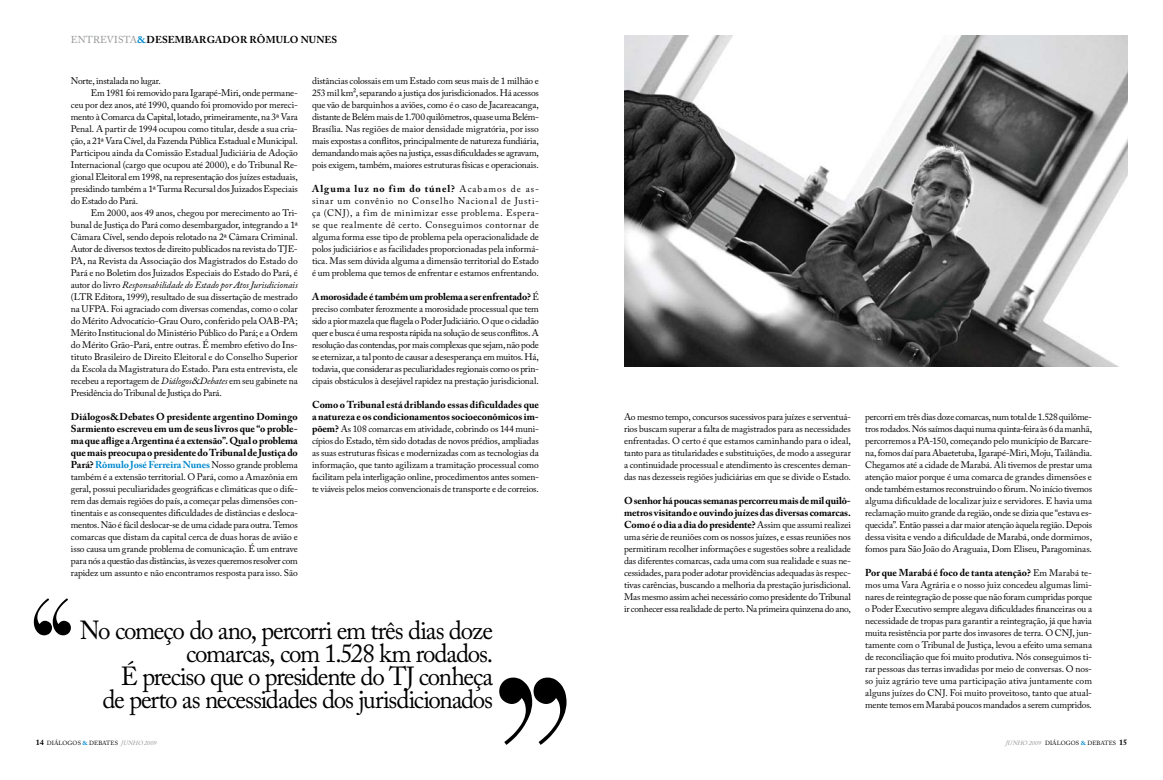
<style>
.page{position:relative;width:1163px;height:780px;background:#fff}
.page>*{position:absolute;margin:0;border:0;box-sizing:border-box;transform-origin:0 0}
.t1{font:26px/23px "Adobe Caslon Pro";letter-spacing:-.05em;color:#000;text-align:right;scale:.96 1}
.t2{font:700 10px/12px "Adobe Caslon Pro";letter-spacing:-.005em;color:#000;text-align:justify}
.t3{font:700 10px "Adobe Caslon Pro";letter-spacing:.015em;color:#000}
.t4{font:700 10px "Adobe Caslon Pro";letter-spacing:.095em;color:#000}
.t5{font:9.5px/12px "Adobe Caslon Pro";letter-spacing:-.015em;color:#000;text-align:justify}
.t6{font:9.5px "Adobe Caslon Pro";letter-spacing:.005em;color:#000}
.t7{font:italic 9.5px "Adobe Caslon Pro";letter-spacing:-.005em;color:#000}
.t8{font:6px "Adobe Caslon Pro";letter-spacing:.015em;color:#000}
.s1{font-weight:400;color:#939598}
.s2{color:#0089cf}
.s3{font-style:normal}
.s4{font-style:italic}
.s5{font-weight:400;font-size:9.5px}
.s6{font-weight:700;font-size:10px}
.s7{font-weight:700;font-size:8px}
.s8{font-weight:700;color:#0089cf}
.s9{font-style:italic;color:#939598}
</style>
<div class="page">
<svg style="left:499px;top:677px;width:67px;height:67px"></svg>
<svg style="left:34px;top:598px;width:37px;height:37px"></svg>
<img style="left:624px;top:36px;width:502px;height:331px">
<p class="t3" style="left:71px;top:34px;width:268px"><span class="s1">Entrevista</span><span class="s2">&amp;</span>DESEMBARGADOR RÔMULO NUNES</p>
<p class="t5" style="left:71px;top:75px;width:92px">Norte, instalada no lugar.</p>
<p class="t5" style="left:91px;top:87px;width:208px">Em 1981 foi removido para Igarapé-Miri, onde permane-</p>
<p class="t5" style="left:71px;top:99px;width:228px">ceu por dez anos, até 1990, quando foi promovido por mereci-</p>
<p class="t5" style="left:71px;top:111px;width:228px">mento à Comarca da Capital, lotado, primeiramente, na 3ª Vara</p>
<p class="t5" style="left:71px;top:123px;width:228px">Penal. A partir de 1994 ocupou como titular, desde a sua cria-</p>
<p class="t5" style="left:71px;top:135px;width:228px">ção, a 21ª Vara Cível, da Fazenda Pública Estadual e Municipal.</p>
<p class="t5" style="left:71px;top:147px;width:228px">Participou ainda da Comissão Estadual Judiciária de Adoção</p>
<p class="t6" style="left:71px;top:159px;width:228px">Internacional (cargo que ocupou até 2000), e do Tribunal Re-</p>
<p class="t5" style="left:71px;top:171px;width:228px">gional Eleitoral em 1998, na representação dos juízes estaduais,</p>
<p class="t5" style="left:71px;top:183px;width:228px">presidindo também a 1ª Turma Recursal dos Juizados Especiais</p>
<p class="t5" style="left:71px;top:195px;width:69px">do Estado do Pará.</p>
<p class="t6" style="left:91px;top:207px;width:208px">Em 2000, aos 49 anos, chegou por merecimento ao Tri-</p>
<p class="t5" style="left:71px;top:219px;width:228px">bunal de Justiça do Pará como desembargador, integrando a 1ª</p>
<p class="t5" style="left:71px;top:231px;width:228px">Câmara Cível, sendo depois relotado na 2ª Câmara Criminal.</p>
<p class="t5" style="left:71px;top:243px;width:228px">Autor de diversos textos de direito publicados na revista do TJE-</p>
<p class="t5" style="left:71px;top:255px;width:228px">PA, na Revista da Associação dos Magistrados do Estado do</p>
<p class="t5" style="left:71px;top:267px;width:228px">Pará e no Boletim dos Juizados Especiais do Estado do Pará, é</p>
<p class="t7" style="left:71px;top:279px;width:228px"><span class="s3">autor do livro</span> Responsabilidade do Estado por Atos Jurisdicionais</p>
<p class="t5" style="left:71px;top:291px;width:11px">(LTR</p>
<p class="t5" style="left:71px;top:291px;width:228px;text-indent:23px">Editora, 1999), resultado de sua dissertação de mestrado na UFPA. Foi agraciado com diversas comendas, como o colar do Mérito Advocatício-Grau Ouro, conferido pela OAB</p>
<p class="t5" style="left:71px;top:315px;width:228px;text-indent:209px">-PA; Mérito Institucional do Ministério Público do Pará; e a Ordem do Mérito Grão-Pará, entre outras. É membro efetivo do Ins&shy;tituto Brasileiro de Direito Eleitoral e do Conselho Superior da Escola da Magistratura do Estado. Para esta entrevista, ele recebeu a reportagem de <span class="s4">Diálogos</span><span class="s4">&amp;</span><span class="s4">Debates</span> em seu gabinete na Presidência do Tribunal de Justiça do Pará.</p>
<p class="t2" style="left:71px;top:411px;width:228px">Diálogos&amp;Debates O presidente argentino Domingo Sarmiento escreveu em um de seus livros que “o proble&shy;ma que aflige a Argentina é a extensão”. Qual o problema que mais preocupa o presidente do Tribunal de Justiça do Pará? <span class="s2">Rômulo José Ferreira Nunes</span> <span class="s5">Nosso grande problema</span></p>
<p class="t5" style="left:71px;top:471px;width:228px">também é a extensão territorial. O Pará, como a Amazônia em geral, possui peculiaridades geográficas e climáticas que o dife&shy;rem das demais regiões do país, a começar pelas dimensões con&shy;tinentais e as consequentes dificuldades de distâncias e desloca&shy;mentos. Não é fácil deslocar-se de uma cidade para outra. Temos comarcas que distam da capital cerca de duas horas de avião e isso causa um grande problema de comunicação. É um entrave para nós a questão das distâncias, às vezes queremos resolver com rapidez um assunto e não encontramos resposta para isso. São</p>
<p class="t5" style="left:312px;top:75px;width:228px">distâncias colossais em um Estado com seus mais de 1 milhão e 253 mil km², separando a justiça dos jurisdicionados. Há acessos que vão de barquinhos a aviões, como é o caso de Jacareacanga, distante de Belém mais de 1.700 quilômetros, quase uma Belém-Brasília. Nas regiões de maior densidade migratória, por isso mais expostas a conflitos, principalmente de natureza fundiária, demandando mais ações na justiça, essas dificuldades se agravam, pois exigem, também, maiores estruturas físicas e operacionais.</p>
<p class="t4" style="left:312px;top:183px;width:228px">Alguma luz no fim do túnel? <span class="s5">Acabamos de as-</span></p>
<p class="t5" style="left:312px;top:195px;width:228px">sinar um convênio no Conselho Nacional de Justi&shy;ça (CNJ), a fim de minimizar esse problema. Espera&shy;se que realmente dê certo. Conseguimos contornar de alguma forma esse tipo de problema pela operacionalidade de polos judiciários e as facilidades proporcionadas pela informá&shy;tica. Mas sem dúvida alguma a dimensão territorial do Estado é um problema que temos de enfrentar e estamos enfrentando.</p>
<p class="t2" style="left:312px;top:291px;width:228px">A morosidade é também um problema a ser enfrentado? <span class="s5">É</span></p>
<p class="t5" style="left:312px;top:303px;width:228px">preciso combater ferozmente a morosidade processual que tem sido a pior mazela que flagela o Poder Judiciário. O que o cidadão quer e busca é uma resposta rápida na solução de seus conflitos. A resolução das contendas, por mais complexas que sejam, não pode se eternizar, a tal ponto de causar a desesperança em muitos. Há, todavia, que considerar as peculiaridades regionais como os prin&shy;cipais obstáculos à desejável rapidez na prestação jurisdicional.</p>
<p class="t2" style="left:312px;top:399px;width:228px">Como o Tribunal está driblando essas dificuldades que a natureza e os condicionamentos socioeconômicos im-</p>
<p class="t5" style="left:312px;top:423px;width:228px"><span class="s6">põem?</span> As 108 comarcas em atividade, cobrindo os 144 muni&shy;cípios do Estado, têm sido dotadas de novos prédios, ampliadas as suas estruturas físicas e modernizadas com as tecnologias da informação, que tanto agilizam a tramitação processual como facilitam pela interligação online, procedimentos antes somen&shy;te viáveis pelos meios convencionais de transporte e de correios.</p>
<p class="t1" style="left:80px;top:619px;width:432px">No começo do ano, percorri em três dias doze comarcas, com 1.528 km rodados.<br>É preciso que o presidente do TJ conheça<br>de perto as necessidades dos jurisdicionados</p>
<p class="t5" style="left:624px;top:411px;width:228px">Ao mesmo tempo, concursos sucessivos para juízes e serventuá&shy;rios buscam superar a falta de magistrados para as necessidades enfrentadas. O certo é que estamos caminhando para o ideal, tanto para as titularidades e substituições, de modo a assegurar a continuidade processual e atendimento às crescentes deman&shy;das nas dezesseis regiões judiciárias em que se divide o Estado.</p>
<p class="t2" style="left:624px;top:495px;width:228px">O senhor há poucas semanas percorreu mais de mil quilô&shy;metros visitando e ouvindo juízes das diversas comarcas.<br>Como é o dia a dia do presidente? <span class="s5">Assim que assumi realizei</span></p>
<p class="t5" style="left:624px;top:531px;width:228px">uma série de reuniões com os nossos juízes, e essas reuniões nos permitiram recolher informações e sugestões sobre a realidade das diferentes comarcas, cada uma com sua realidade e suas ne&shy;cessidades, para poder adotar providências adequadas às respec&shy;tivas carências, buscando a melhoria da prestação jurisdicional.<br>Mas mesmo assim achei necessário como presidente do Tribunal ir conhecer essa realidade de perto. Na primeira quinzena do ano,</p>
<p class="t5" style="left:865px;top:411px;width:228px">percorri em três dias doze comarcas, num total de 1.528 quilôme&shy;tros rodados. Nós saímos daqui numa quinta-feira às 6 da manhã, percorremos a PA-150, começando pelo município de Barcare&shy;na, fomos daí para Abaetetuba, Igarapé-Miri, Moju, Tailândia.<br>Chegamos até a cidade de Marabá. Ali tivemos de prestar uma atenção maior porque é uma comarca de grandes dimensões e onde também estamos reconstruindo o fórum. No início tivemos alguma dificuldade de localizar juiz e servidores. E havia uma reclamação muito grande da região, onde se dizia que “estava es&shy;quecida”. Então passei a dar maior atenção àquela região. Depois dessa visita e vendo a dificuldade de Marabá, onde dormimos, fomos para São João do Araguaia, Dom Eliseu, Paragominas.</p>
<p class="t2" style="left:865px;top:567px;width:228px">Por que Marabá é foco de tanta atenção? <span class="s5">Em Marabá te-</span></p>
<p class="t5" style="left:865px;top:579px;width:228px">mos uma Vara Agrária e o nosso juiz concedeu algumas limi&shy;nares de reintegração de posse que não foram cumpridas porque o Poder Executivo sempre alegava dificuldades financeiras ou a necessidade de tropas para garantir a reintegração, já que havia muita resistência por parte dos invasores de terra. O CNJ, jun&shy;tamente com o Tribunal de Justiça, levou a efeito uma semana de reconciliação que foi muito produtiva. Nós conseguimos ti&shy;rar pessoas das terras invadidas por meio de conversas. O nos&shy;so juiz agrário teve uma participação ativa juntamente com alguns juízes do CNJ. Foi muito proveitoso, tanto que atual&shy;mente temos em Marabá poucos mandados a serem cumpridos.</p>
<p class="t8" style="left:36px;top:739px;width:125px"><span class="s7">14</span> diálogos <span class="s8">&amp;</span> Debates <span class="s9">JUNHO 2009</span></p>
<p class="t8" style="left:1005px;top:739px;width:123px"><span class="s9">JUNHO 2009</span> diálogos <span class="s8">&amp;</span> Debates <span class="s7">15</span></p>
</div>
